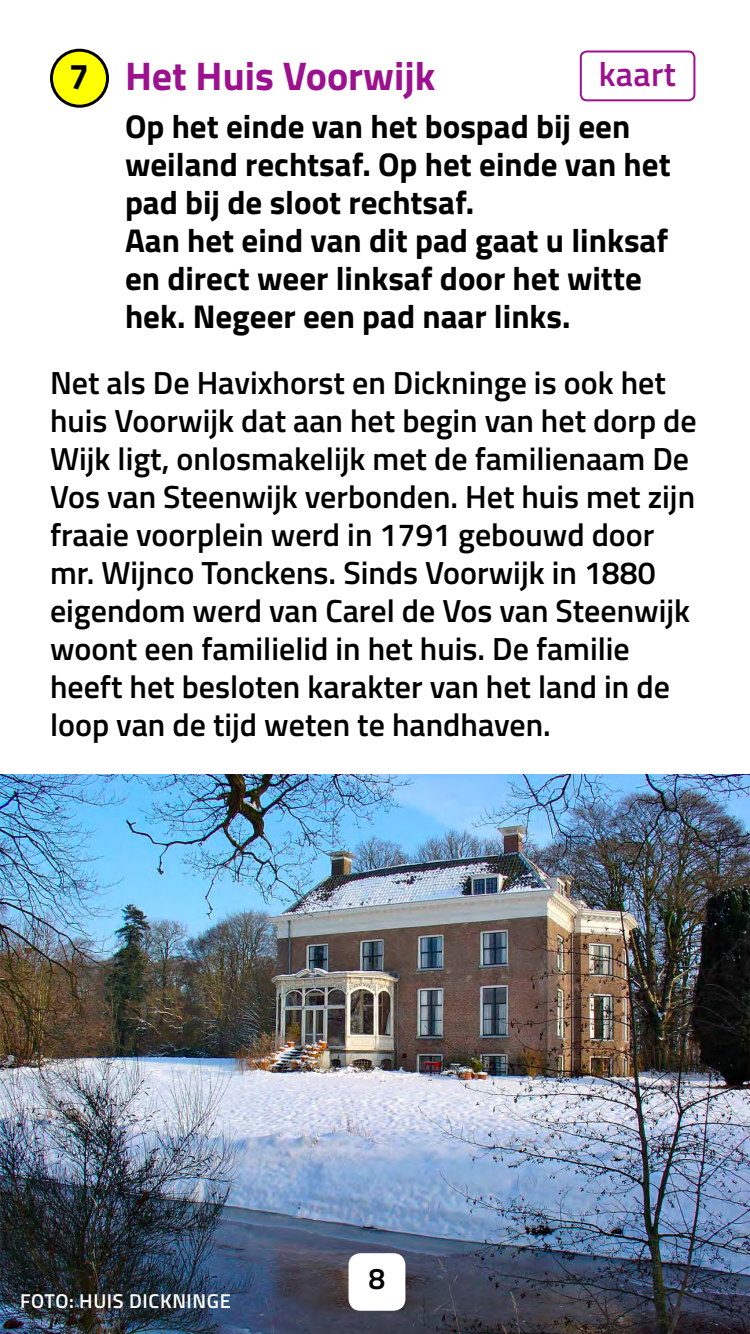
<style>
.page{position:relative;width:750px;height:1334px;background:#fff}
.page>*{position:absolute;margin:0;border:0;box-sizing:border-box;transform-origin:0 0}
.t1{font:700 40px "Titillium";color:#9c118e}
.t2{font:600 34px "Titillium";letter-spacing:.01em;color:#9c118e}
.t3{font:700 33px/38px "Titillium";color:#000}
.t4{font:600 32px/38px "Titillium";color:#000}
.t5{font:600 30px "Titillium";color:#000}
.t6{font:600 20px "Titillium";letter-spacing:.03em;color:#fff}
.s1{font-size:36px;color:#000}
</style>
<div class="page">
<div style="left:52px;top:50px;width:56px;height:56px;background:#ff0;border-radius:50%"></div>
<div style="left:50px;top:49px;width:59px;height:59px;border:3px solid #000;border-radius:50%"></div>
<div style="left:580px;top:51px;width:115px;height:50px;border:2px solid #9c118e;border-radius:6px"></div>
<img style="left:0;top:774px;width:750px;height:560px">
<div style="left:349px;top:1253px;width:56px;height:58px;background:#fff;border-radius:12px"></div>
<p class="t1" style="left:69px;top:45px;width:368px"><span class="s1">7</span> Het Huis Voorwijk</p>
<p class="t2" style="left:599px;top:49px;width:79px">kaart</p>
<p class="t3" style="left:125px;top:106px;width:547px">Op het einde van het bospad bij een weiland rechtsaf. Op het einde van het pad bij de sloot rechtsaf.<br>Aan het eind van dit pad gaat u linksaf en direct weer linksaf door het witte hek. Negeer een pad naar links.</p>
<p class="t4" style="left:50px;top:362px;width:648px">Net als De Havixhorst en Dickninge is ook het huis Voorwijk dat aan het begin van het dorp de Wijk ligt, onlosmakelijk met de familienaam De Vos van Steenwijk verbonden. Het huis met zijn fraaie voorplein werd in 1791 gebouwd door mr. Wijnco Tonckens. Sinds Voorwijk in 1880 eigendom werd van Carel de Vos van Steenwijk woont een familielid in het huis. De familie heeft het besloten karakter van het land in de loop van de tijd weten te handhaven.</p>
<p class="t6" style="left:20px;top:1286px;width:212px">FOTO: HUIS DICKNINGE</p>
<p class="t5" style="left:368px;top:1256px;width:18px">8</p>
</div>
